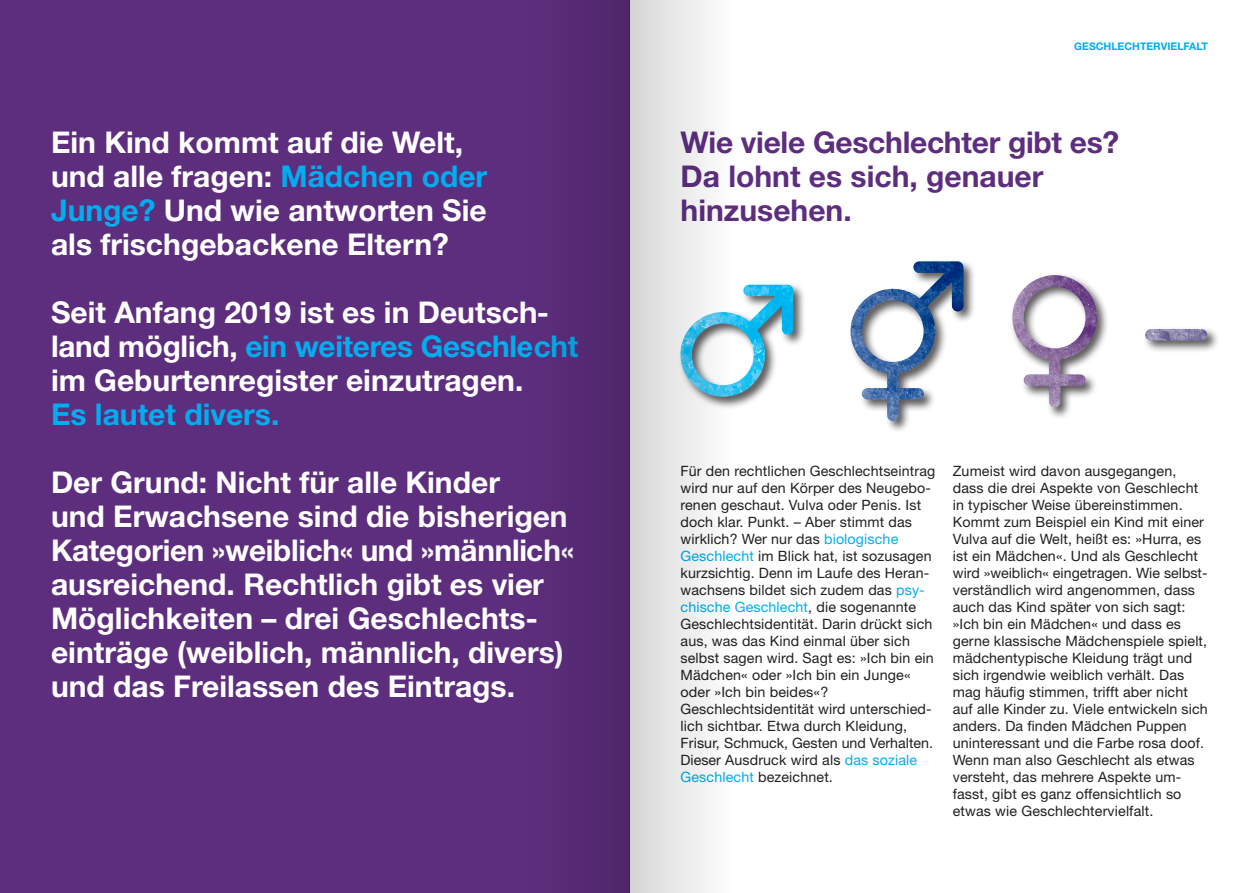
<style>
.page{position:relative;width:1259px;height:893px;background:#fff}
.page>*{position:absolute;margin:0;border:0;box-sizing:border-box;transform-origin:0 0}
.H1_Head{font:700 30px/34px "Helvetica Neue LT Std";color:#fff}
.H1_Head-2{font:700 30px "Helvetica Neue LT Std";color:#5e2e7e}
.Fließtext{font:14.25px/17px "Helvetica Neue LT Std";letter-spacing:.01em;color:#231f20}
.Kopfzeile_2{font:700 10.5px "Helvetica Neue LT Std";color:#00aeef}
.s1{color:#00aeef}
</style>
<div class="page">
<div style="left:0;top:0;width:629px;height:893px;background:#5e2e7e"></div>
<div style="left:678px;top:282px;width:128px;height:127px;background:#231f20;opacity:.75"></div>
<img style="left:731px;top:285px;width:62px;height:112px">
<div style="left:1009px;top:272px;width:100px;height:147px;background:#231f20;opacity:.75"></div>
<img style="left:1012px;top:275px;width:85px;height:132px">
<div style="left:848px;top:259px;width:128px;height:174px;background:#231f20;opacity:.75"></div>
<div style="left:1143px;top:326px;width:76px;height:27px;background:#231f20;opacity:.75"></div>
<img style="left:1145px;top:329px;width:62px;height:11px;border-radius:6px">
<div style="left:528px;top:0;width:101px;height:893px;background:#562a75"></div>
<div style="left:629px;top:0;width:102px;height:893px;background:linear-gradient(to right,#d7d7d7,#f3f8fa)"></div>
<p class="H1_Head" style="left:51px;top:125px;width:438px">Ein Kind kommt auf die Welt, und alle fragen: <span class="s1">Mädchen oder<br>Junge?</span> Und wie antworten Sie als frischgebackene Eltern?</p>
<p class="H1_Head" style="left:51px;top:295px;width:528px">Seit Anfang 2019 ist es in Deutsch&shy;land möglich, <span class="s1">ein weiteres Geschlecht </span>im Geburtenregister einzutragen.<br><span class="s1">Es lautet divers.</span></p>
<p class="Kopfzeile_2" style="left:1074px;top:40px;width:135px">GESCHLECHTERVIELFALT</p>
<p class="H1_Head-2" style="left:680px;top:124px;width:440px">Wie viele Geschlechter gibt es?</p>
<p class="H1_Head-2" style="left:680px;top:158px;width:364px">Da lohnt es sich, genauer</p>
<p class="H1_Head-2" style="left:680px;top:192px;width:173px">hinzusehen.</p>
<p class="H1_Head" style="left:51px;top:465px;width:524px">Der Grund: Nicht für alle Kinder<br>und Erwachsene sind die bisherigen Kategorien »weiblich« und »männlich« ausreichend. Rechtlich gibt es vier Möglichkeiten – drei Geschlechts&shy;einträge (weiblich, männlich, divers) und das Freilassen des Eintrags.</p>
<p class="Fließtext" style="left:680px;top:462px;width:256px">Für den rechtlichen Geschlechtseintrag wird nur auf den Körper des Neugebo&shy;renen geschaut. Vulva oder Penis. Ist doch klar. Punkt. – Aber stimmt das wirklich? Wer nur das <span class="s1">biologische Geschlecht</span> im Blick hat, ist sozusagen kurzsichtig. Denn im Laufe des Heran&shy;wachsens bildet sich zudem das <span class="s1">psy&shy;chische Geschlecht</span>, die sogenannte Geschlechtsidentität. Darin drückt sich aus, was das Kind einmal über sich selbst sagen wird. Sagt es: »Ich bin ein Mädchen« oder »Ich bin ein Junge« oder »Ich bin beides«?<br>Geschlechtsidentität wird unterschied&shy;lich sichtbar. Etwa durch Kleidung, Frisur, Schmuck, Gesten und Verhalten.<br>Dieser Ausdruck wird als <span class="s1">das soziale Geschlecht</span> bezeichnet.</p>
<p class="Fließtext" style="left:952px;top:462px;width:257px">Zumeist wird davon ausgegangen, dass die drei Aspekte von Geschlecht in typischer Weise übereinstimmen.<br>Kommt zum Beispiel ein Kind mit einer Vulva auf die Welt, heißt es: »Hurra, es ist ein Mädchen«. Und als Geschlecht wird »weiblich« eingetragen. Wie selbst&shy;verständlich wird angenommen, dass auch das Kind später von sich sagt: »Ich bin ein Mädchen« und dass es gerne klassische Mädchenspiele spielt, mädchentypische Kleidung trägt und sich irgendwie weiblich verhält. Das mag häufig stimmen, trifft aber nicht auf alle Kinder zu. Viele entwickeln sich anders. Da finden Mädchen Puppen uninteressant und die Farbe rosa doof.<br>Wenn man also Geschlecht als etwas versteht, das mehrere Aspekte um&shy;fasst, gibt es ganz offensichtlich so etwas wie Geschlechtervielfalt.</p>
</div>
